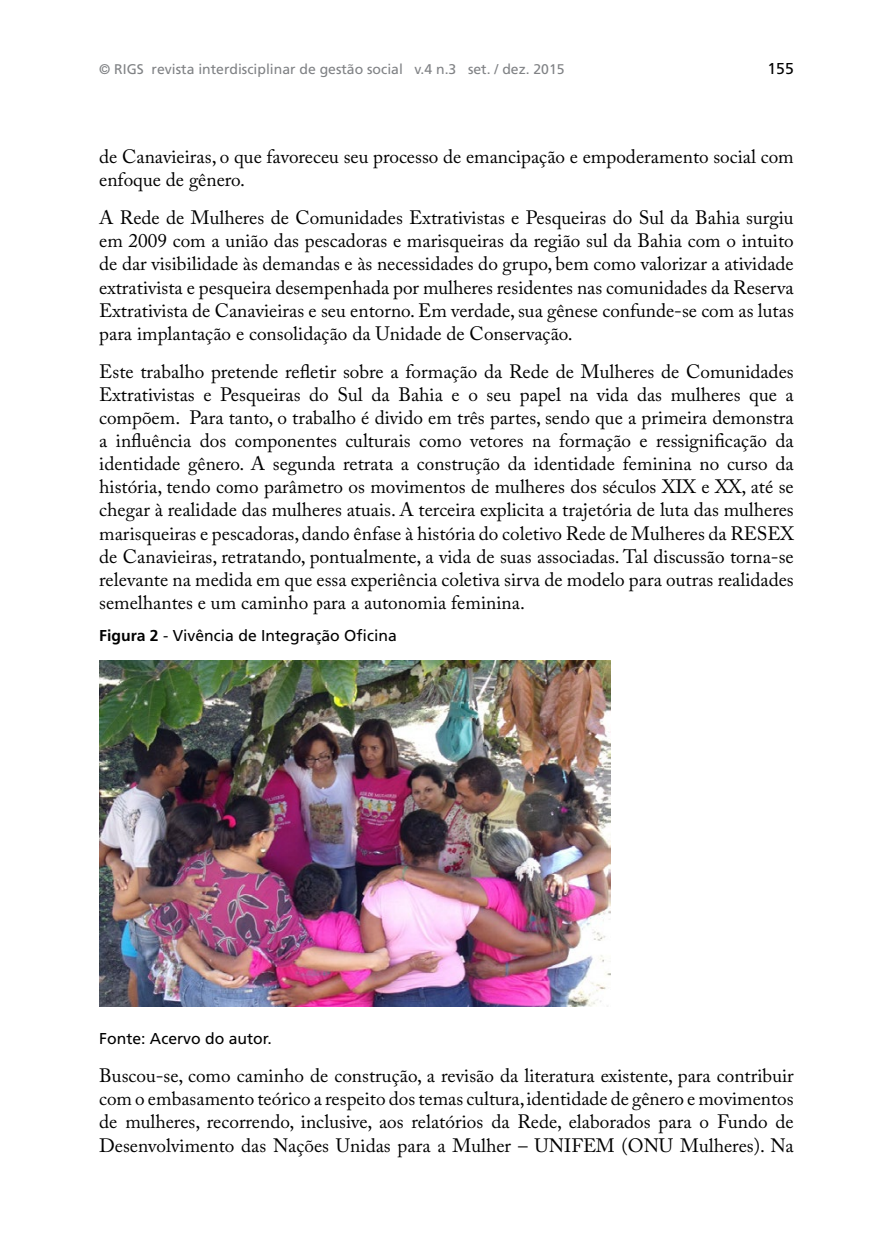
<style>
.page{position:relative;width:893px;height:1241px;background:#fff}
.page>*{position:absolute;margin:0;border:0;box-sizing:border-box;transform-origin:0 0}
.t1{font:19.25px/23.1px "Adobe Caslon Pro";color:#000;text-align:justify}
.t2{font:15.75px "Frutiger LT Std";color:#000}
.t3{font:14px "Frutiger LT Std";color:#808285}
.s1{font-weight:700}
</style>
<div class="page">
<img style="left:99px;top:660px;width:511px;height:346px">
<p class="t3" style="left:99px;top:61px;width:467px">© RIGS revista interdisciplinar de gestão social v.4 n.3 set. / dez. 2015</p>
<p class="t2" style="left:767px;top:60px;width:28px">155</p>
<p class="t1" style="left:99px;top:145px;width:696px">de Canavieiras, o que favoreceu seu processo de emancipação e empoderamento social com enfoque de gênero.</p>
<p class="t1" style="left:99px;top:206px;width:696px">A Rede de Mulheres de Comunidades Extrativistas e Pesqueiras do Sul da Bahia surgiu em 2009 com a união das pescadoras e marisqueiras da região sul da Bahia com o intuito de dar visibilidade às demandas e às necessidades do grupo, bem como valorizar a atividade extrativista e pesqueira desempenhada por mulheres residentes nas comunidades da Reserva Extrativista de Canavieiras e seu entorno. Em verdade, sua gênese confunde-se com as lutas para implantação e consolidação da Unidade de Conservação.</p>
<p class="t1" style="left:99px;top:359px;width:696px">Este trabalho pretende refletir sobre a formação da Rede de Mulheres de Comunidades Extrativistas e Pesqueiras do Sul da Bahia e o seu papel na vida das mulheres que a compõem. Para tanto, o trabalho é divido em três partes, sendo que a primeira demonstra a influência dos componentes culturais como vetores na formação e ressignificação da identidade gênero. A segunda retrata a construção da identidade feminina no curso da história, tendo como parâmetro os movimentos de mulheres dos séculos XIX e XX, até se chegar à realidade das mulheres atuais. A terceira explicita a trajetória de luta das mulheres marisqueiras e pescadoras, dando ênfase à história do coletivo Rede de Mulheres da RESEX de Canavieiras, retratando, pontualmente, a vida de suas associadas. Tal discussão torna-se relevante na medida em que essa experiência coletiva sirva de modelo para outras realidades semelhantes e um caminho para a autonomia feminina.</p>
<p class="t2" style="left:99px;top:626px;width:299px"><span class="s1">Figura 2</span> - Vivência de Integração Oficina</p>
<p class="t2" style="left:99px;top:1029px;width:174px">Fonte: Acervo do autor.</p>
<p class="t1" style="left:99px;top:1063px;width:696px">Buscou-se, como caminho de construção, a revisão da literatura existente, para contribuir com o embasamento teórico a respeito dos temas cultura, identidade de gênero e movimentos de mulheres, recorrendo, inclusive, aos relatórios da Rede, elaborados para o Fundo de Desenvolvimento das Nações Unidas para a Mulher – UNIFEM (ONU Mulheres). Na</p>
</div>
